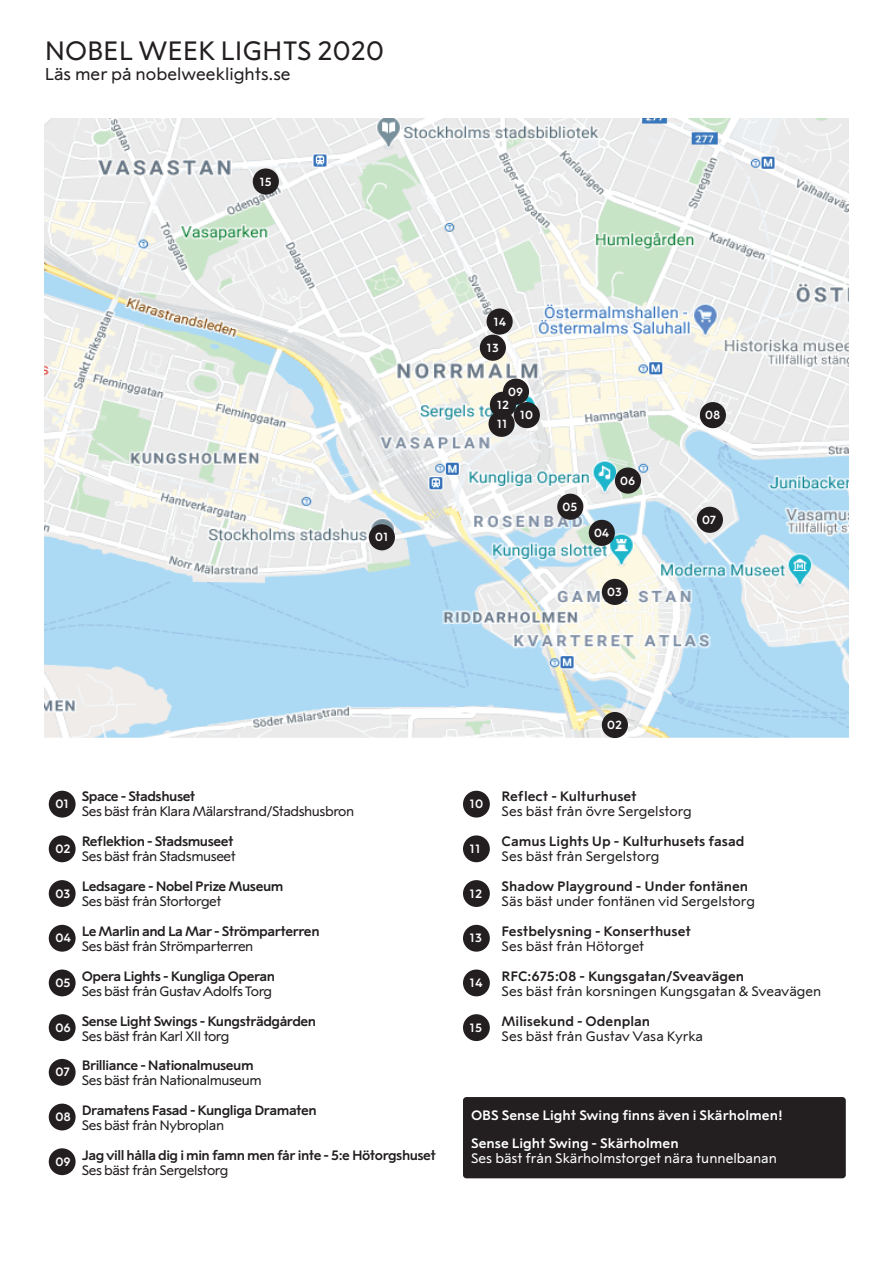
<style>
.page{position:relative;width:893px;height:1263px;background:#fff}
.page>*{position:absolute;margin:0;border:0;box-sizing:border-box;transform-origin:0 0}
.t1{font:26.55px "Alfred Sans";color:#231f20}
.t2{font:17.25px "Alfred Sans";color:#231f20}
.t3{font:700 13.65px "Alfred Sans";letter-spacing:-.035em;color:#231f20}
.t4{font:13.65px "Alfred Sans";letter-spacing:-.035em;color:#231f20}
.t5{font:13.65px "Alfred Sans";color:#231f20}
.t6{font:700 13.65px "Alfred Sans";color:#231f20}
.t7{font:700 13.65px "Alfred Sans";color:#fff}
.t8{font:13.65px "Alfred Sans";color:#fff}
.t9{font:700 12.15px "Alfred Sans";color:#fff}
.t10{font:700 11.7px "Alfred Sans";color:#fff}
</style>
<div class="page">
<img style="left:45px;top:118px;width:803px;height:620px">
<div style="left:49px;top:791px;width:27px;height:26px;background:#231f20;border-radius:50%"></div>
<div style="left:49px;top:835px;width:27px;height:27px;background:#231f20;border-radius:50%"></div>
<div style="left:49px;top:880px;width:27px;height:27px;background:#231f20;border-radius:50%"></div>
<div style="left:49px;top:925px;width:27px;height:27px;background:#231f20;border-radius:50%"></div>
<div style="left:49px;top:969px;width:27px;height:27px;background:#231f20;border-radius:50%"></div>
<div style="left:49px;top:1014px;width:27px;height:27px;background:#231f20;border-radius:50%"></div>
<div style="left:49px;top:1059px;width:27px;height:27px;background:#231f20;border-radius:50%"></div>
<div style="left:49px;top:1103px;width:27px;height:27px;background:#231f20;border-radius:50%"></div>
<div style="left:49px;top:1148px;width:27px;height:27px;background:#231f20;border-radius:50%"></div>
<div style="left:463px;top:791px;width:27px;height:26px;background:#231f20;border-radius:50%"></div>
<div style="left:463px;top:835px;width:27px;height:27px;background:#231f20;border-radius:50%"></div>
<div style="left:463px;top:880px;width:27px;height:27px;background:#231f20;border-radius:50%"></div>
<div style="left:463px;top:925px;width:27px;height:27px;background:#231f20;border-radius:50%"></div>
<div style="left:463px;top:969px;width:27px;height:27px;background:#231f20;border-radius:50%"></div>
<div style="left:463px;top:1014px;width:27px;height:27px;background:#231f20;border-radius:50%"></div>
<div style="left:369px;top:524px;width:26px;height:26px;background:#231f20;border-radius:50%"></div>
<div style="left:602px;top:712px;width:26px;height:26px;background:#231f20;border-radius:50%"></div>
<div style="left:602px;top:579px;width:26px;height:26px;background:#231f20;border-radius:50%"></div>
<div style="left:589px;top:520px;width:26px;height:26px;background:#231f20;border-radius:50%"></div>
<div style="left:557px;top:494px;width:26px;height:26px;background:#231f20;border-radius:50%"></div>
<div style="left:615px;top:467px;width:26px;height:27px;background:#231f20;border-radius:50%"></div>
<div style="left:697px;top:507px;width:26px;height:26px;background:#231f20;border-radius:50%"></div>
<div style="left:700px;top:402px;width:26px;height:26px;background:#231f20;border-radius:50%"></div>
<div style="left:503px;top:379px;width:26px;height:26px;background:#231f20;border-radius:50%"></div>
<div style="left:514px;top:402px;width:26px;height:26px;background:#231f20;border-radius:50%"></div>
<div style="left:488px;top:411px;width:27px;height:26px;background:#231f20;border-radius:50%"></div>
<div style="left:490px;top:392px;width:26px;height:26px;background:#231f20;border-radius:50%"></div>
<div style="left:480px;top:335px;width:26px;height:26px;background:#231f20;border-radius:50%"></div>
<div style="left:487px;top:308px;width:26px;height:27px;background:#231f20;border-radius:50%"></div>
<div style="left:253px;top:168px;width:26px;height:27px;background:#231f20;border-radius:50%"></div>
<div style="left:463px;top:1097px;width:383px;height:81px;background:#231f20;border-radius:3px"></div>
<h1 class="t1" style="left:45px;top:40px;width:341px">NOBEL WEEK LIGHTS 2020</h1>
<p class="t2" style="left:45px;top:67px;width:247px">Läs mer på nobelweeklights.se</p>
<p class="t10" style="left:260px;top:177px;width:14px">15</p>
<p class="t10" style="left:375px;top:532px;width:15px">01</p>
<p class="t10" style="left:493px;top:317px;width:14px">14</p>
<p class="t10" style="left:487px;top:343px;width:14px">13</p>
<p class="t10" style="left:508px;top:387px;width:16px">09</p>
<p class="t10" style="left:497px;top:400px;width:14px">12</p>
<p class="t10" style="left:497px;top:419px;width:12px">11</p>
<p class="t10" style="left:520px;top:410px;width:15px">10</p>
<p class="t10" style="left:705px;top:410px;width:17px">08</p>
<p class="t10" style="left:562px;top:502px;width:16px">05</p>
<p class="t10" style="left:620px;top:476px;width:17px">06</p>
<p class="t10" style="left:594px;top:528px;width:17px">04</p>
<p class="t10" style="left:702px;top:515px;width:16px">07</p>
<p class="t10" style="left:607px;top:587px;width:16px">03</p>
<p class="t9" style="left:55px;top:799px;width:15px">01</p>
<p class="t9" style="left:55px;top:844px;width:17px">02</p>
<p class="t9" style="left:55px;top:888px;width:17px">03</p>
<p class="t9" style="left:55px;top:933px;width:17px">04</p>
<p class="t9" style="left:55px;top:978px;width:17px">05</p>
<p class="t9" style="left:55px;top:1022px;width:17px">06</p>
<p class="t9" style="left:55px;top:1067px;width:16px">07</p>
<p class="t9" style="left:55px;top:1112px;width:17px">08</p>
<p class="t9" style="left:55px;top:1156px;width:17px">09</p>
<p class="t3" style="left:82px;top:790px;width:115px">Space - Stadshuset</p>
<p class="t4" style="left:82px;top:805px;width:274px">Ses bäst från Klara Mälarstrand/Stadshusbron</p>
<p class="t3" style="left:82px;top:835px;width:153px">Reflektion - Stadsmuseet</p>
<p class="t4" style="left:82px;top:850px;width:156px">Ses bäst från Stadsmuseet</p>
<p class="t3" style="left:82px;top:880px;width:203px">Ledsagare - Nobel Prize Museum</p>
<p class="t4" style="left:82px;top:895px;width:141px">Ses bäst från Stortorget</p>
<p class="t3" style="left:82px;top:925px;width:239px">Le Marlin and La Mar - Strömparterren</p>
<p class="t4" style="left:82px;top:940px;width:173px">Ses bäst från Strömparterren</p>
<p class="t3" style="left:82px;top:970px;width:195px">Opera Lights - Kungliga Operan</p>
<p class="t4" style="left:82px;top:985px;width:192px">Ses bäst från Gustav Adolfs Torg</p>
<p class="t3" style="left:82px;top:1015px;width:236px">Sense Light Swings - Kungsträdgården</p>
<p class="t4" style="left:82px;top:1030px;width:149px">Ses bäst från Karl XII torg</p>
<p class="t3" style="left:82px;top:1060px;width:173px">Brilliance - Nationalmuseum</p>
<p class="t4" style="left:82px;top:1075px;width:182px">Ses bäst från Nationalmuseum</p>
<p class="t3" style="left:82px;top:1105px;width:237px">Dramatens Fasad - Kungliga Dramaten</p>
<p class="t4" style="left:82px;top:1120px;width:144px">Ses bäst från Nybroplan</p>
<p class="t3" style="left:82px;top:1150px;width:356px">Jag vill hålla dig i min famn men får inte - 5:e Hötorgshuset</p>
<p class="t4" style="left:82px;top:1165px;width:148px">Ses bäst från Sergelstorg</p>
<p class="t10" style="left:607px;top:720px;width:16px">02</p>
<p class="t9" style="left:470px;top:799px;width:15px">10</p>
<p class="t9" style="left:470px;top:844px;width:13px">11</p>
<p class="t9" style="left:470px;top:888px;width:14px">12</p>
<p class="t9" style="left:470px;top:933px;width:14px">13</p>
<p class="t9" style="left:470px;top:978px;width:15px">14</p>
<p class="t9" style="left:470px;top:1022px;width:14px">15</p>
<p class="t6" style="left:502px;top:791px;width:137px">Reflect - Kulturhuset</p>
<p class="t5" style="left:502px;top:806px;width:192px">Ses bäst från övre Sergelstorg</p>
<p class="t6" style="left:502px;top:836px;width:245px">Camus Lights Up - Kulturhusets fasad</p>
<p class="t5" style="left:502px;top:851px;width:159px">Ses bäst från Sergelstorg</p>
<p class="t6" style="left:502px;top:881px;width:248px">Shadow Playground - Under fontänen</p>
<p class="t5" style="left:502px;top:896px;width:255px">Säs bäst under fontänen vid Sergelstorg</p>
<p class="t6" style="left:502px;top:926px;width:191px">Festbelysning - Konserthuset</p>
<p class="t5" style="left:502px;top:941px;width:144px">Ses bäst från Hötorget</p>
<p class="t6" style="left:502px;top:971px;width:244px">RFC:675:08 - Kungsgatan/Sveavägen</p>
<p class="t5" style="left:502px;top:985px;width:321px">Ses bäst från korsningen Kungsgatan &amp; Sveavägen</p>
<p class="t6" style="left:502px;top:1015px;width:150px">Milisekund - Odenplan</p>
<p class="t5" style="left:502px;top:1030px;width:203px">Ses bäst från Gustav Vasa Kyrka</p>
<p class="t7" style="left:471px;top:1109px;width:313px">OBS Sense Light Swing finns även i Skärholmen!</p>
<p class="t7" style="left:471px;top:1138px;width:209px">Sense Light Swing - Skärholmen</p>
<p class="t8" style="left:471px;top:1153px;width:307px">Ses bäst från Skärholmstorget nära tunnelbanan</p>
</div>
